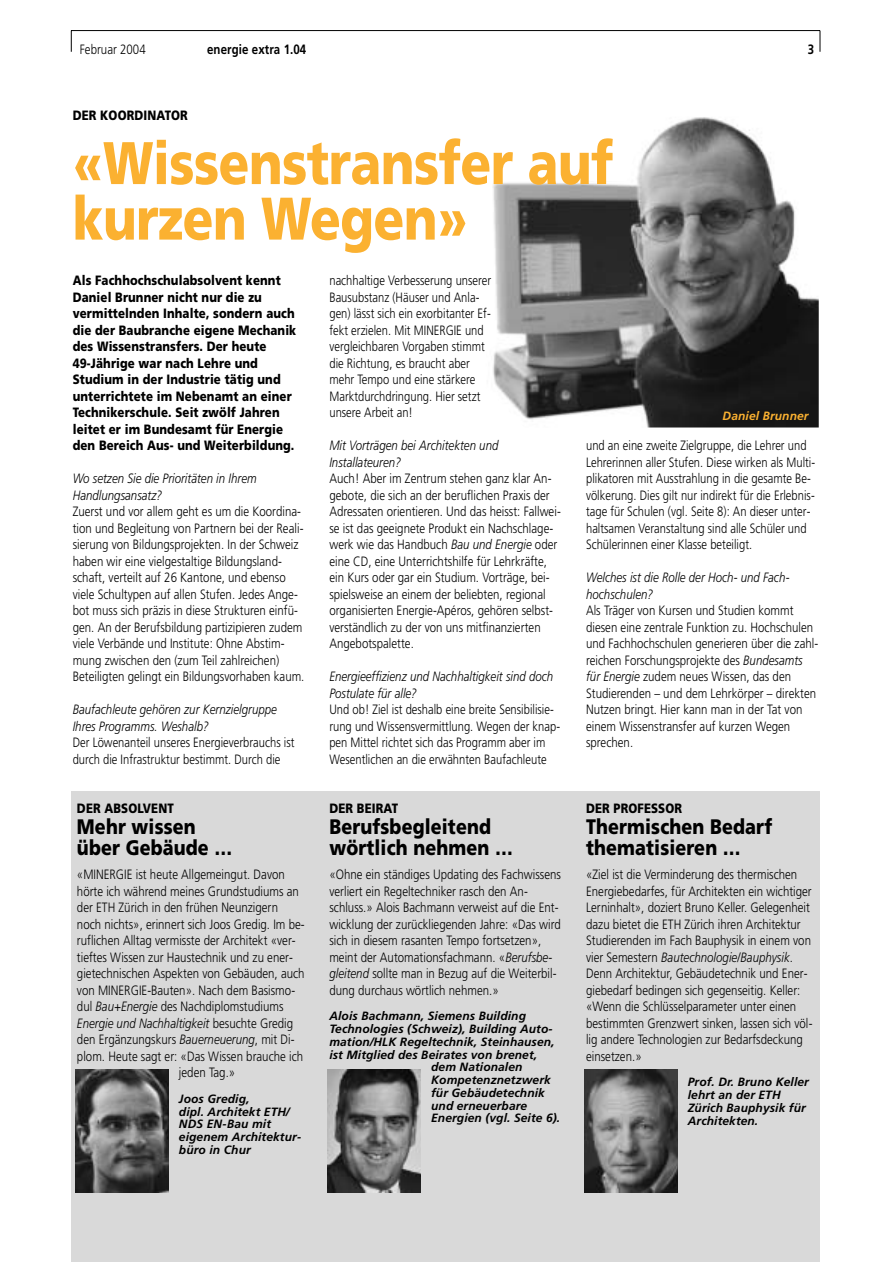
<style>
.page{position:relative;width:893px;height:1262px;background:#fff}
.page>*{position:absolute;margin:0;border:0;box-sizing:border-box;transform-origin:0 0}
.t1{font:900 60px/55.5px "Frutiger";letter-spacing:-.01em;color:#fbb131;scale:.84 1}
.t2{font:900 21px/21px "Frutiger";letter-spacing:.005em;color:#000;scale:.85 1}
.t3{font:300 13.5px/16.5px "Frutiger";color:#000;scale:.85 1}
.t4{font:300 13.5px/16.5px "Frutiger";color:#000;scale:.83 1}
.t5{font:900 13.5px/16.5px "Frutiger";letter-spacing:.01em;color:#000;scale:.85 1}
.t6{font:italic 300 13.5px/16.5px "Frutiger";color:#000;scale:.85 1}
.t7{font:700 13.5px "Frutiger";letter-spacing:.01em;color:#000;scale:.85 1}
.t8{font:italic 700 12px/12.8px "Frutiger";letter-spacing:.01em;color:#000}
.t9{font:italic 700 12px "Frutiger";letter-spacing:.01em;color:#fbb131}
.s1{font-style:italic}
.s2{font-style:normal}
</style>
<div class="page">
<div style="left:71px;top:791px;width:749px;height:471px;background:#d9d9d9"></div>
<hr style="left:71px;top:30px;width:748px;height:1px;background:#000">
<svg style="left:71px;top:31px;width:1px;height:21px"></svg>
<svg style="left:819px;top:31px;width:1px;height:21px"></svg>
<img style="left:76px;top:1070px;width:92px;height:122px">
<img style="left:328px;top:1070px;width:92px;height:122px">
<img style="left:584px;top:1070px;width:93px;height:122px">
<img style="left:493px;top:117px;width:325px;height:310px">
<p class="t3" style="left:80px;top:42px;width:79px">Februar 2004</p>
<p class="t7" style="left:207px;top:44px;width:118px">energie extra 1.04</p>
<p class="t7" style="left:807px;top:44px;width:9px">3</p>
<p class="t5" style="left:73px;top:108px;width:137px">DER KOORDINATOR</p>
<h1 class="t1" style="left:73px;top:140px;width:645px">«Wissenstransfer auf kurzen Wegen»</h1>
<p class="t5" style="left:73px;top:273px;width:264px">Als Fachhochschulabsolvent kennt Daniel Brunner nicht nur die zu vermittelnden Inhalte, sondern auch die der Baubranche eigene Mechanik des Wissenstransfers. Der heute 49-Jährige war nach Lehre und Studium in der Industrie tätig und unterrichtete im Nebenamt an einer Technikerschule. Seit zwölf Jahren leitet er im Bundesamt für Energie den Bereich Aus- und Weiterbildung.</p>
<p class="t6" style="left:73px;top:471px;width:218px">Wo setzen Sie die Prioritäten in Ihrem<br>Handlungsansatz?</p>
<p class="t3" style="left:73px;top:504px;width:274px">Zuerst und vor allem geht es um die Koordina&shy;tion und Begleitung von Partnern bei der Reali&shy;sierung von Bildungsprojekten. In der Schweiz haben wir eine vielgestaltige Bildungsland&shy;schaft, verteilt auf 26 Kantone, und ebenso viele Schultypen auf allen Stufen. Jedes Ange&shy;bot muss sich präzis in diese Strukturen einfü&shy;gen. An der Berufsbildung partizipieren zudem viele Verbände und Institute: Ohne Abstim&shy;mung zwischen den (zum Teil zahlreichen)<br>Beteiligten gelingt ein Bildungsvorhaben kaum.</p>
<p class="t6" style="left:73px;top:702px;width:242px">Baufachleute gehören zur Kernzielgruppe<br>Ihres Programms. Weshalb?</p>
<p class="t4" style="left:73px;top:735px;width:268px">Der Löwenanteil unseres Energieverbrauchs ist durch die Infrastruktur bestimmt. Durch die</p>
<p class="t5" style="left:77px;top:801px;width:115px">DER ABSOLVENT</p>
<h2 class="t2" style="left:77px;top:818px;width:184px">Mehr wissen über Gebäude …</h2>
<p class="t3" style="left:77px;top:867px;width:246px">«MINERGIE ist heute Allgemeingut. Davon</p>
<p class="t3" style="left:77px;top:884px;width:262px">hörte ich während meines Grundstudiums an</p>
<p class="t3" style="left:77px;top:900px;width:238px">der ETH Zürich in den frühen Neunzigern</p>
<p class="t3" style="left:77px;top:917px;width:269px">noch nichts», erinnert sich Joos Gredig. Im be-</p>
<p class="t3" style="left:77px;top:933px;width:259px">ruflichen Alltag vermisste der Architekt «ver-</p>
<p class="t3" style="left:77px;top:950px;width:256px">tieftes Wissen zur Haustechnik und zu ener-</p>
<p class="t3" style="left:77px;top:966px;width:269px">gietechnischen Aspekten von Gebäuden, auch</p>
<p class="t3" style="left:77px;top:983px;width:258px">von MINERGIE-Bauten». Nach dem Basismo-</p>
<p class="t3" style="left:77px;top:999px;width:244px">dul <span class="s1">Bau+Energie</span> des Nachdiplomstudiums</p>
<p class="t6" style="left:77px;top:1016px;width:256px">Energie und Nachhaltigkeit <span class="s2">besuchte Gredig</span></p>
<p class="t3" style="left:77px;top:1032px;width:257px">den Ergänzungskurs <span class="s1">Bauerneuerung</span>, mit Di-</p>
<p class="t3" style="left:77px;top:1049px;width:267px">plom. Heute sagt er: «Das Wissen brauche ich</p>
<p class="t3" style="left:179px;top:1065px;width:68px">jeden Tag.»</p>
<p class="t8" style="left:179px;top:1093px;width:124px">Joos Gredig,<br>dipl. Architekt ETH/<br>NDS EN-Bau mit eigenem Architektur&shy;büro in Chur</p>
<p class="t4" style="left:329px;top:273px;width:196px">nachhaltige Verbesserung unserer<br>Bausubstanz (Häuser und Anla&shy;gen) lässt sich ein exorbitanter Ef&shy;fekt erzielen. Mit MINERGIE und vergleichbaren Vorgaben stimmt die Richtung, es braucht aber mehr Tempo und eine stärkere<br>Marktdurchdringung. Hier setzt unsere Arbeit an!</p>
<p class="t6" style="left:329px;top:438px;width:200px">Mit Vorträgen bei Architekten und<br>Installateuren?</p>
<p class="t3" style="left:329px;top:471px;width:274px">Auch! Aber im Zentrum stehen ganz klar An&shy;gebote, die sich an der beruflichen Praxis der Adressaten orientieren. Und das heisst: Fallwei&shy;se ist das geeignete Produkt ein Nachschlage&shy;werk wie das Handbuch <span class="s1">Bau und Energie</span> oder eine CD, eine Unterrichtshilfe für Lehrkräfte, ein Kurs oder gar ein Studium. Vorträge, bei&shy;spielsweise an einem der beliebten, regional organisierten Energie-Apéros, gehören selbst&shy;verständlich zu der von uns mitfinanzierten Angebotspalette.</p>
<p class="t6" style="left:329px;top:669px;width:265px">Energieeffizienz und Nachhaltigkeit sind doch<br>Postulate für alle?</p>
<p class="t4" style="left:329px;top:702px;width:279px">Und ob! Ziel ist deshalb eine breite Sensibilisie&shy;rung und Wissensvermittlung. Wegen der knap&shy;pen Mittel richtet sich das Programm aber im Wesentlichen an die erwähnten Baufachleute</p>
<p class="t5" style="left:329px;top:801px;width:82px">DER BEIRAT</p>
<h2 class="t2" style="left:329px;top:818px;width:217px">Berufsbegleitend wörtlich nehmen …</h2>
<p class="t3" style="left:329px;top:867px;width:274px">«Ohne ein ständiges Updating des Fachwissens verliert ein Regeltechniker rasch den An&shy;schluss.» Alois Bachmann verweist auf die Ent&shy;wicklung der zurückliegenden Jahre: «Das wird sich in diesem rasanten Tempo fortsetzen», meint der Automationsfachmann. «<span class="s1">Berufsbe&shy;gleitend</span> sollte man in Bezug auf die Weiterbil&shy;dung durchaus wörtlich nehmen.»</p>
<p class="t8" style="left:329px;top:1010px;width:198px">Alois Bachmann, Siemens Building</p>
<p class="t8" style="left:329px;top:1023px;width:225px">Technologies (Schweiz), Building Auto-</p>
<p class="t8" style="left:329px;top:1036px;width:227px">mation/HLK Regeltechnik, Steinhausen,</p>
<p class="t8" style="left:329px;top:1049px;width:209px">ist Mitglied des Beirates von brenet,</p>
<p class="t8" style="left:431px;top:1061px;width:93px">dem Nationalen</p>
<p class="t8" style="left:431px;top:1074px;width:121px">Kompetenznetzwerk</p>
<p class="t8" style="left:431px;top:1087px;width:115px">für Gebäudetechnik</p>
<p class="t8" style="left:431px;top:1100px;width:98px">und erneuerbare</p>
<p class="t8" style="left:431px;top:1112px;width:131px">Energien (vgl. Seite 6).</p>
<p class="t9" style="left:722px;top:411px;width:87px">Daniel Brunner</p>
<p class="t4" style="left:586px;top:438px;width:278px">und an eine zweite Zielgruppe, die Lehrer und Lehrerinnen aller Stufen. Diese wirken als Multi&shy;plikatoren mit Ausstrahlung in die gesamte Be&shy;völkerung. Dies gilt nur indirekt für die Erlebnis&shy;tage für Schulen (vgl. Seite 8): An dieser unter&shy;haltsamen Veranstaltung sind alle Schüler und Schülerinnen einer Klasse beteiligt.</p>
<p class="t6" style="left:586px;top:570px;width:241px">Welches ist die Rolle der Hoch- und Fach&shy;hochschulen?</p>
<p class="t3" style="left:586px;top:603px;width:275px">Als Träger von Kursen und Studien kommt diesen eine zentrale Funktion zu. Hochschulen und Fachhochschulen generieren über die zahl&shy;reichen Forschungsprojekte des <span class="s1">Bundesamts für Energie</span> zudem neues Wissen, das den Studierenden – und dem Lehrkörper – direkten Nutzen bringt. Hier kann man in der Tat von einem Wissenstransfer auf kurzen Wegen sprechen.</p>
<p class="t5" style="left:586px;top:801px;width:114px">DER PROFESSOR</p>
<h2 class="t2" style="left:586px;top:818px;width:220px">Thermischen Bedarf thematisieren …</h2>
<p class="t3" style="left:586px;top:867px;width:268px">«Ziel ist die Verminderung des thermischen Energiebedarfes, für Architekten ein wichtiger Lerninhalt», doziert Bruno Keller. Gelegenheit dazu bietet die ETH Zürich ihren Architektur Studierenden im Fach Bauphysik in einem von vier Semestern <span class="s1">Bautechnologie/Bauphysik</span>.<br>Denn Architektur, Gebäudetechnik und Ener&shy;giebedarf bedingen sich gegenseitig. Keller: «Wenn die Schlüsselparameter unter einen bestimmten Grenzwert sinken, lassen sich völ&shy;lig andere Technologien zur Bedarfsdeckung einsetzen.»</p>
<p class="t8" style="left:687px;top:1076px;width:123px">Prof. Dr. Bruno Keller lehrt an der ETH<br>Zürich Bauphysik für<br>Architekten.</p>
</div>
